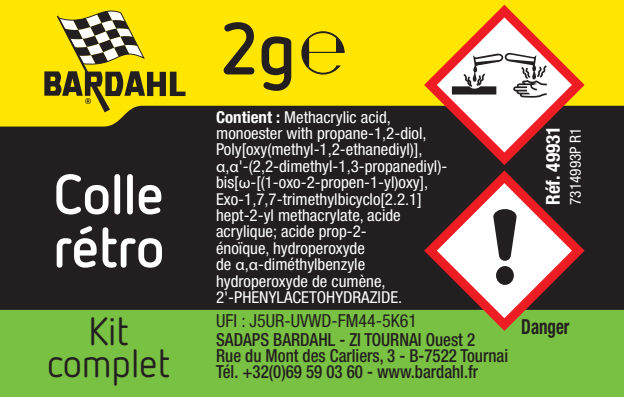
<style>
.page{position:relative;width:624px;height:397px;background:#fff}
.page>*{position:absolute;margin:0;border:0;box-sizing:border-box;transform-origin:0 0}
.t1{font:700 73.6px "Netto OT";color:#231f20}
.t2{font:700 56px/53.2px "Netto OT";letter-spacing:-.02em;color:#fff}
.t3{font:39.2px/32px "Netto OT";letter-spacing:-.02em;color:#231f20;text-align:center}
.t4{font:700 condensed 20.8px "Helvetica Neue LT Pro";color:#231f20;scale:.82 1}
.t5{font:700 condensed 19.2px "Helvetica Neue LT Pro";color:#fff}
.t6{font:500 condensed 18px/16px "Helvetica Neue LT Pro";color:#231f20;scale:.94 1}
.t7{font:condensed 18px "Helvetica Neue LT Pro";color:#231f20}
.t8{font:condensed 16.4px/16.4px "Helvetica Neue LT Pro";color:#fff}
.t9{font:condensed 15.2px "Helvetica Neue LT Pro";color:#fff}
.s1{font-weight:700}
.s2{font-family:"Myriad Pro";font-stretch:normal}
</style>
<div class="page">
<div style="left:0;top:70px;width:624px;height:327px;background:#231f20"></div>
<svg style="left:0;top:0;width:624px;height:127px;fill:#ffe601"></svg>
<svg style="left:44px;top:5px;width:141px;height:107px"></svg>
<div style="left:0;top:310px;width:624px;height:87px;background:#79c142"></div>
<svg style="left:424px;top:170px;width:160px;height:161px"></svg>
<svg style="left:424px;top:5px;width:160px;height:160px"></svg>
<svg style="left:301px;top:31px;width:44px;height:44px;background:#cdb907"></svg>
<h2 class="t2" style="left:53px;top:166px;width:114px">Colle rétro</h2>
<h3 class="t3" style="left:47px;top:314px;width:125px">Kit complet</h3>
<h1 class="t1" style="left:221px;top:2px;width:78px">2g</h1>
<p class="t8" style="left:216px;top:108px;width:233px"><span class="s1">Contient :</span> Methacrylic acid, monoester with propane-1,2-diol,<br>Poly[oxy(methyl-1,2-ethanediyl)], <span class="s2">α</span>,<span class="s2">α</span>'-(2,2-dimethyl-1,3-propanediyl)- bis[<span class="s2">ω</span>-[(1-oxo-2-propen-1-yl)oxy],<br>Exo-1,7,7-trimethylbicyclo[2.2.1] hept-2-yl methacrylate, acide acrylique; acide prop-2-<br>énoïque, hydroperoxyde<br>de <span class="s2">α</span>,<span class="s2">α</span>-diméthylbenzyle hydroperoxyde de cumène,<br>2'-PHENYLACETOHYDRAZIDE.</p>
<p class="t7" style="left:216px;top:310px;width:202px">UFI : J5UR-UVWD-FM44-5K61</p>
<p class="t6" style="left:216px;top:332px;width:312px">SADAPS BARDAHL - ZI TOURNAI Ouest 2<br>Rue du Mont des Carliers, 3 - B-7522 Tournai<br>Tél. +32(0)69 59 03 60 - www.bardahl.fr</p>
<p class="t5" style="left:541px;top:205px;width:81px;rotate:-90deg">Réf. 49931</p>
<p class="t9" style="left:566px;top:205px;width:79px;rotate:-90deg">7314993P R1</p>
<p class="t4" style="left:521px;top:314px;width:60px">Danger</p>
</div>
